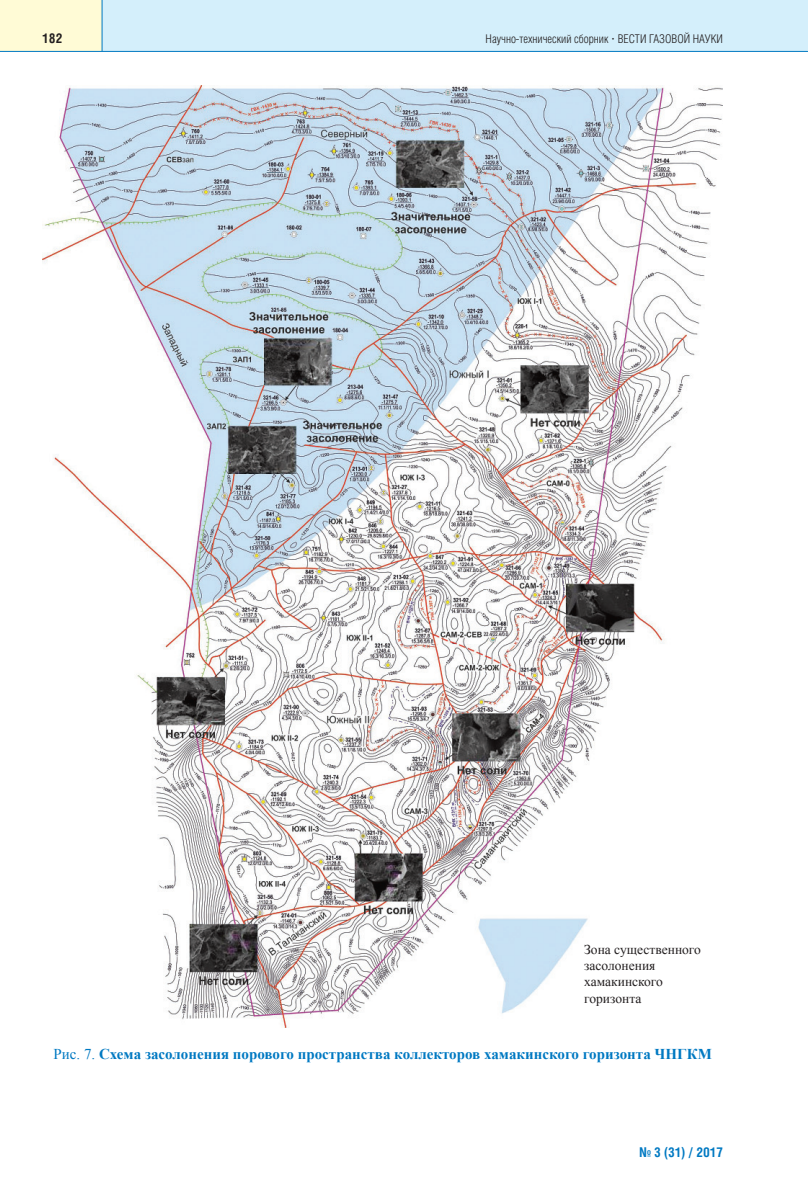
<style>
.page{position:relative;width:808px;height:1191px;background:#fff}
.page>*{position:absolute;margin:0;border:0;box-sizing:border-box;transform-origin:0 0}
.t1{font:700 15px "Times New Roman";color:#0079c2}
.t2{font:13.5px/16.2px "Times New Roman";color:#231f20}
.t3{font:700 13.5px "Helios Cond";color:#0079c2}
.t4{font:700 13.5px "Helios Cond";color:#231f20}
.t5{font:300 12px "Helios Cond";color:#231f20}
.s1{font-family:"Times New Roman";font-weight:700}
.s2{font-weight:400}
</style>
<div class="page">
<div style="left:102px;top:0;width:706px;height:51px;background:#d4effb"></div>
<div style="left:0;top:0;width:102px;height:51px;background:#fffbd6"></div>
<hr style="left:0;top:51px;width:808px;height:1px;background:#0079c2">
<hr style="left:102px;top:0;width:1px;height:51px;background:#0079c2">
<img style="left:42px;top:85px;width:681px;height:943px">
<p class="t4" style="left:43px;top:33px;width:22px">182</p>
<p class="t5" style="left:486px;top:34px;width:239px">Научно-технический сборник <span class="s1">·</span> ВЕСТИ ГАЗОВОЙ НАУКИ</p>
<p class="t2" style="left:584px;top:941px;width:118px">Зона существенного засолонения хамакинского горизонта</p>
<p class="t1" style="left:53px;top:1045px;width:660px"><span class="s2">Рис. 7.</span> Схема засолонения порового пространства коллекторов хамакинского горизонта ЧНГКМ</p>
<p class="t3" style="left:639px;top:1147px;width:85px">№ 3 (31) / 2017</p>
</div>
